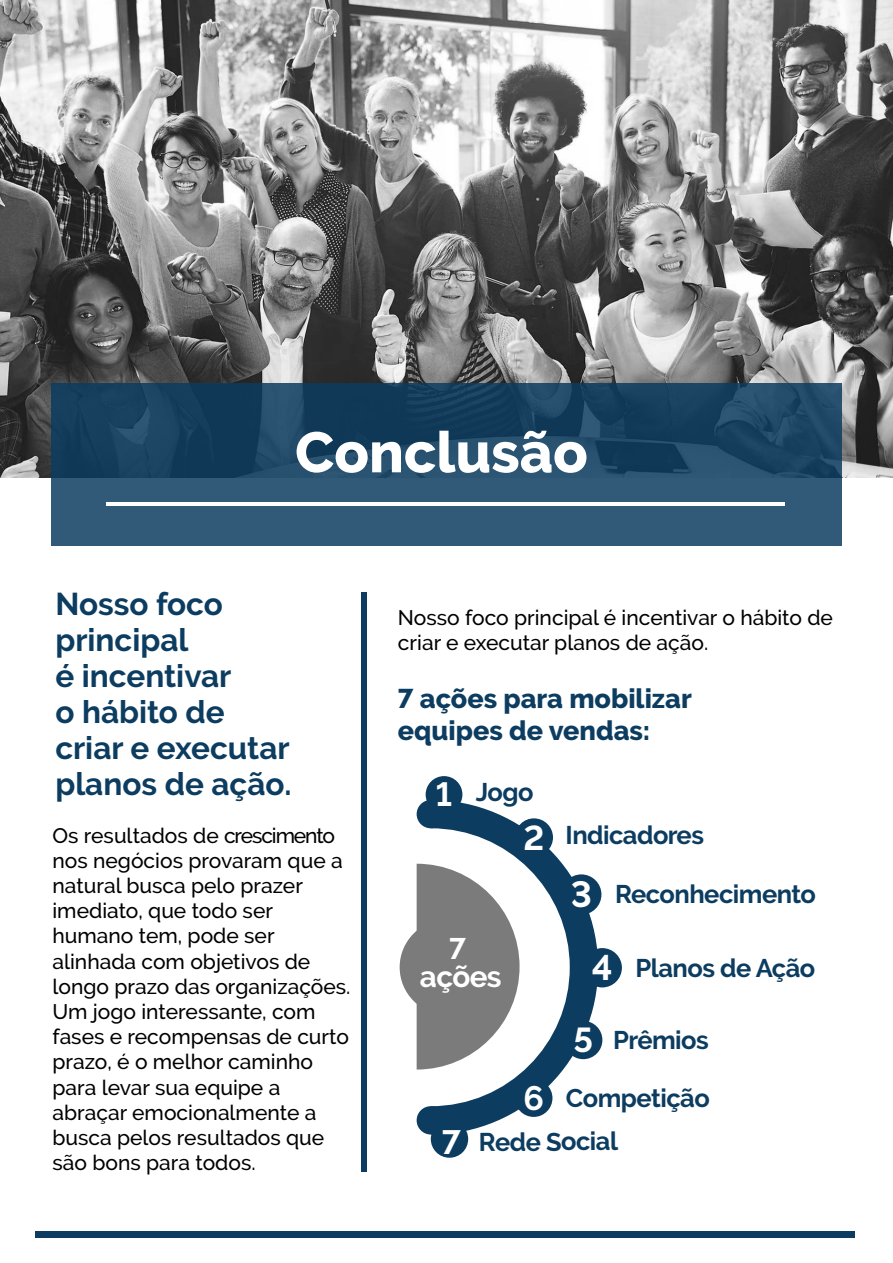
<style>
.page{position:relative;width:893px;height:1263px;background:#fff}
.page>*{position:absolute;margin:0;border:0;box-sizing:border-box;transform-origin:0 0}
.t1{font:800 57px "Raleway";color:#fff}
.t2{font:700 36.3px "Raleway";color:#fff}
.t3{font:700 35.4px "Raleway";color:#fff}
.t4{font:700 34.5px "Raleway";color:#fff}
.t5{font:700 34.35px "Raleway";color:#fff}
.t6{font:700 33.9px "Raleway";color:#fff}
.t7{font:700 33.15px "Raleway";color:#fff}
.t8{font:700 31.5px/36px "Raleway";color:#0c3c60}
.t9{font:700 29.7px/27.9px "Raleway";letter-spacing:-.02em;color:#fff;text-align:center}
.t10{font:800 27px/32.4px "Raleway";color:#0c3c60}
.t11{font:700 25.5px/43.5px "Raleway";letter-spacing:-.02em;color:#0c3c60}
.t12{font:500 21px/25.2px "Raleway";color:#000}
.s1{font-size:33.6px;color:#fff}
</style>
<div class="page">
<div style="left:35px;top:1231px;width:820px;height:7px;background:#0c3c60"></div>
<img style="left:0;top:0;width:893px;height:478px">
<svg style="left:51px;top:384px;width:791px;height:162px;background:#244c6b"></svg>
<hr style="left:107px;top:502px;width:678px;height:3px;background:#fff">
<div style="left:361px;top:592px;width:5px;height:580px;background:#0c3c60"></div>
<div style="left:426px;top:776px;width:36px;height:37px;background:#0c3c60;border-radius:50%"></div>
<div style="left:417px;top:800px;width:28px;height:28px;background:#0c3c60;border-radius:50%"></div>
<svg style="left:431px;top:800px;width:167px;height:334px"></svg>
<div style="left:417px;top:1106px;width:28px;height:28px;background:#0c3c60;border-radius:50%"></div>
<svg style="left:417px;top:864px;width:103px;height:205px"></svg>
<div style="left:400px;top:919px;width:95px;height:96px;background:#7b7b7b;border-radius:50%"></div>
<div style="left:431px;top:1120px;width:37px;height:38px;background:#0c3c60;border-radius:50%"></div>
<div style="left:515px;top:818px;width:38px;height:38px;background:#0c3c60;border-radius:50%"></div>
<div style="left:561px;top:874px;width:40px;height:41px;background:#0c3c60;border-radius:50%"></div>
<div style="left:583px;top:948px;width:39px;height:39px;background:#0c3c60;border-radius:50%"></div>
<div style="left:564px;top:1021px;width:38px;height:38px;background:#0c3c60;border-radius:50%"></div>
<div style="left:515px;top:1079px;width:37px;height:38px;background:#0c3c60;border-radius:50%"></div>
<h1 class="t1" style="left:295px;top:420px;width:294px">Conclusão</h1>
<h3 class="t8" style="left:55px;top:586px;width:238px">Nosso foco principal<br>é incentivar<br>o hábito de criar e executar planos de ação.</h3>
<p class="t12" style="left:52px;top:823px;width:299px">Os resultados de crescimento nos negócios provaram que a natural busca pelo prazer imediato, que todo ser humano tem, pode ser alinhada com objetivos de longo prazo das organizações.<br>Um jogo interessante, com fases e recompensas de curto prazo, é o melhor caminho para levar sua equipe a abraçar emocionalmente a busca pelos resultados que são bons para todos.</p>
<p class="t12" style="left:398px;top:605px;width:437px">Nosso foco principal é incentivar o hábito de criar e executar planos de ação.</p>
<p class="t10" style="left:398px;top:682px;width:295px">7 ações para mobilizar equipes de vendas:</p>
<h3 class="t7" style="left:436px;top:776px;width:18px">1</h3>
<p class="t11" style="left:476px;top:771px;width:59px">Jogo</p>
<h3 class="t5" style="left:523px;top:818px;width:22px">2</h3>
<h3 class="t9" style="left:420px;top:935px;width:83px">7 ações</h3>
<p class="t11" style="left:566px;top:814px;width:140px">Indicadores</p>
<h2 class="t2" style="left:571px;top:874px;width:23px">3</h2>
<p class="t11" style="left:615px;top:872px;width:202px">Reconhecimento</p>
<h3 class="t3" style="left:592px;top:948px;width:22px">4</h3>
<p class="t11" style="left:636px;top:946px;width:181px">Planos de Ação</p>
<h3 class="t4" style="left:573px;top:1020px;width:21px">5</h3>
<p class="t11" style="left:613px;top:1018px;width:97px">Prêmios</p>
<p class="t11" style="left:442px;top:1076px;width:269px;text-indent:124px">Competição<br><span class="s1">7</span> Rede Social</p>
<h3 class="t6" style="left:523px;top:1079px;width:22px">6</h3>
</div>
